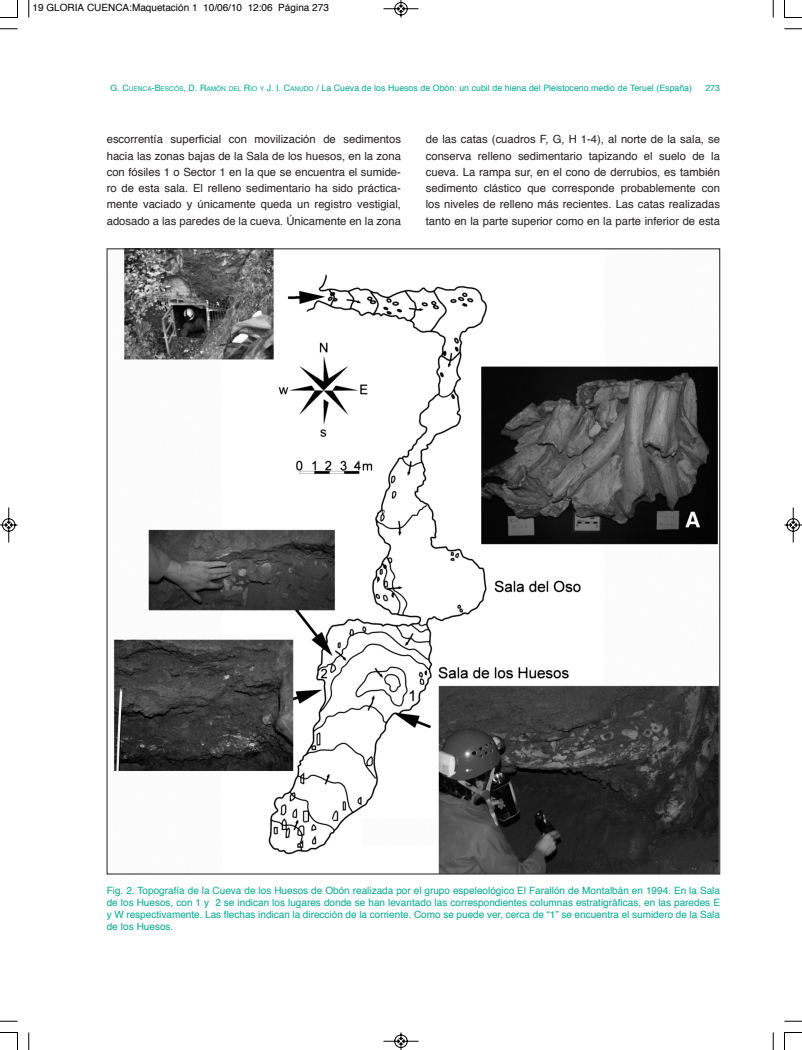
<style>
.page{position:relative;width:802px;height:1050px;background:#fff}
.page>*{position:absolute;margin:0;border:0;box-sizing:border-box;transform-origin:0 0}
.t1{font:11.25px/16.2px "Helvetica";color:#231f20;text-align:justify}
.t2{font:10px/12px "Helvetica";color:#00ab91;text-align:justify}
.t3{font:10px "Helvetica";color:#000}
.t4{font:8.75px "Helvetica";color:#00ab91}
.s1{font-size:6.5px}
</style>
<div class="page">
<img style="left:113px;top:250px;width:605px;height:622px">
<svg style="left:28px;top:0;width:2px;height:18px"></svg>
<svg style="left:0;top:28px;width:18px;height:2px"></svg>
<svg style="left:773px;top:0;width:1px;height:18px"></svg>
<svg style="left:784px;top:28px;width:18px;height:2px"></svg>
<svg style="left:28px;top:1032px;width:2px;height:18px"></svg>
<svg style="left:0;top:1021px;width:18px;height:1px"></svg>
<svg style="left:773px;top:1032px;width:1px;height:18px"></svg>
<svg style="left:784px;top:1021px;width:18px;height:1px"></svg>
<svg style="left:0;top:0;width:18px;height:18px"></svg>
<svg style="left:784px;top:0;width:18px;height:18px"></svg>
<svg style="left:0;top:1032px;width:18px;height:18px"></svg>
<svg style="left:784px;top:1032px;width:18px;height:18px"></svg>
<svg style="left:383px;top:0;width:36px;height:18px"></svg>
<svg style="left:383px;top:1032px;width:36px;height:18px"></svg>
<svg style="left:0;top:507px;width:18px;height:36px"></svg>
<svg style="left:784px;top:507px;width:18px;height:36px"></svg>
<p class="t3" style="left:32px;top:4px;width:298px">19 GLORIA CUENCA:Maquetación 1 10/06/10 12:06 Página 273</p>
<p class="t4" style="left:111px;top:84px;width:583px">G. C<span class="s1">UENCA</span>-B<span class="s1">ESCóS</span>, D. R<span class="s1">AMóN DEL</span> R<span class="s1">íO Y</span> J. I. C<span class="s1">ANUDO</span> / La Cueva de los Huesos de Obón: un cubil de hiena del Pleistoceno medio de Teruel (España)</p>
<p class="t4" style="left:705px;top:84px;width:16px">273</p>
<p class="t1" style="left:107px;top:132px;width:296px">escorrentía superficial con movilización de sedimentos hacia las zonas bajas de la Sala de los huesos, en la zona con fósiles 1 o Sector 1 en la que se encuentra el sumide&shy;ro de esta sala. El relleno sedimentario ha sido práctica&shy;mente vaciado y únicamente queda un registro vestigial, adosado a las paredes de la cueva. Únicamente en la zona</p>
<p class="t1" style="left:426px;top:132px;width:296px">de las catas (cuadros F, G, H 1-4), al norte de la sala, se conserva relleno sedimentario tapizando el suelo de la cueva. La rampa sur, en el cono de derrubios, es también sedimento clástico que corresponde probablemente con los niveles de relleno más recientes. Las catas realizadas tanto en la parte superior como en la parte inferior de esta</p>
<p class="t2" style="left:107px;top:885px;width:615px">Fig. 2. Topografía de la Cueva de los Huesos de Obón realizada por el grupo espeleológico El Farallón de Montalbán en 1994. En la Sala de los Huesos, con 1 y 2 se indican los lugares donde se han levantado las correspondientes columnas estratigráficas, en las paredes E y W respectivamente. Las flechas indican la dirección de la corriente. Como se puede ver, cerca de “1” se encuentra el sumidero de la Sala de los Huesos.</p>
</div>
